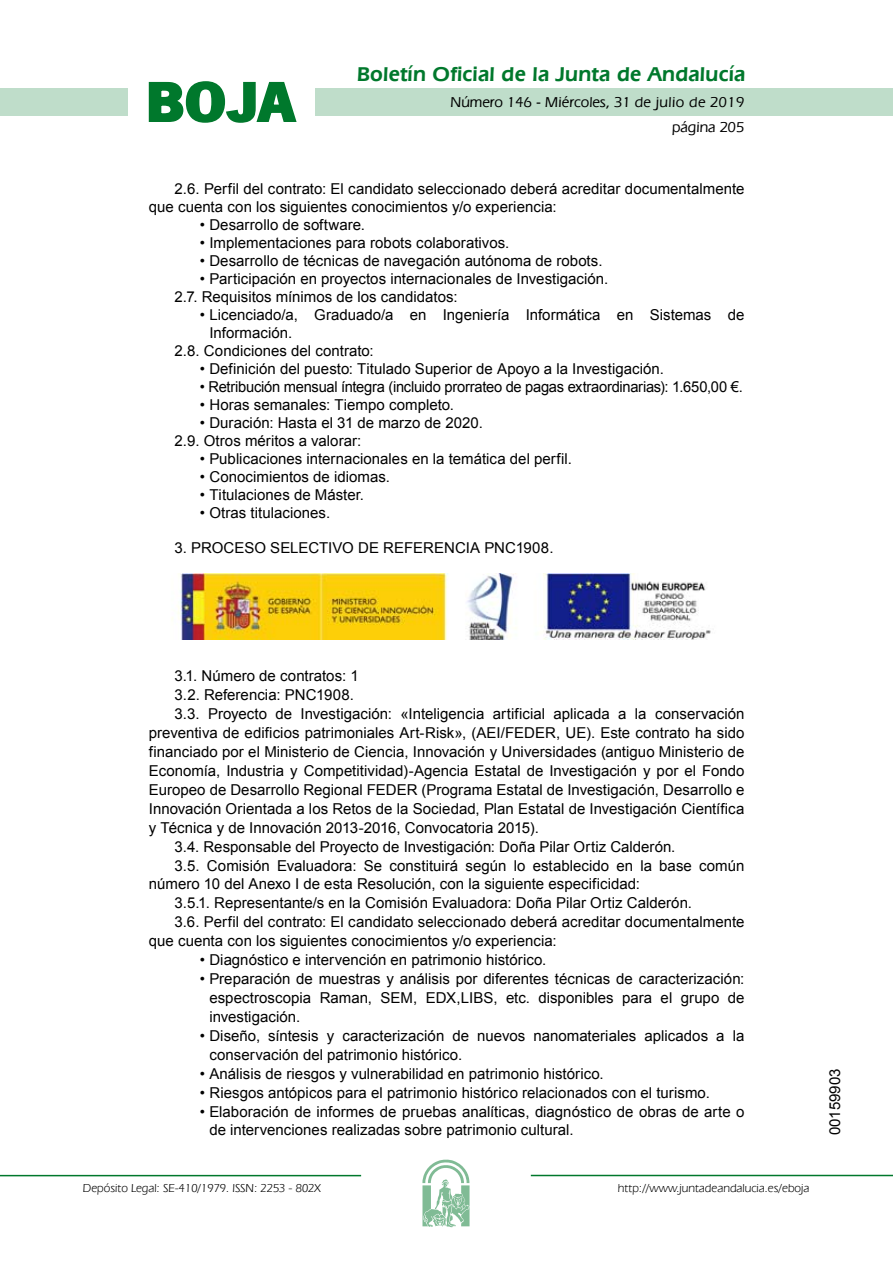
<style>
.page{position:relative;width:893px;height:1263px;background:#fff}
.page>*{position:absolute;margin:0;border:0;box-sizing:border-box;transform-origin:0 0}
.t1{font:700 57.75px "News Got T";color:#00782c;scale:1.14 1}
.t2{font:600 21px "Eras IT Cby BT";letter-spacing:.01em;color:#00782c}
.t3{font:15px/18.9px "Arial";color:#000}
.t4{font:15px "Arial";letter-spacing:-.02em;color:#000}
.t5{font:500 15px/24.5px "Eras IT Cby BT";color:#000;text-align:right}
.t6{font:12px "Eras IT Cby BT";color:#000}
</style>
<div class="page">
<div style="left:315px;top:88px;width:577px;height:28px;background:#bfddca"></div>
<div style="left:0;top:88px;width:128px;height:28px;background:#bfddca"></div>
<hr style="left:0;top:1175px;width:361px;height:1px;background:#00782c">
<svg style="left:422px;top:1159px;width:47px;height:68px"></svg>
<hr style="left:531px;top:1175px;width:361px;height:1px;background:#00782c">
<svg style="left:148px;top:81px;width:149px;height:42px"></svg>
<img style="left:172px;top:573px;width:539px;height:67px">
<h1 class="t1" style="left:145px;top:68px;width:133px">BOJA</h1>
<h2 class="t2" style="left:357px;top:62px;width:390px">Boletín Oficial de la Junta de Andalucía</h2>
<p class="t5" style="left:450px;top:90px;width:295px">Número 146 - Miércoles, 31 de julio de 2019 página 205</p>
<p class="t3" style="left:149px;top:180px;width:597px;line-height:18px;text-indent:26px">2.6. Perfil del contrato: El candidato seleccionado deberá acreditar documentalmente que cuenta con los siguientes conocimientos y/o experiencia:</p>
<p class="t3" style="left:200px;top:215px;width:166px">• Desarrollo de software.</p>
<p class="t3" style="left:200px;top:233px;width:311px">• Implementaciones para robots colaborativos.</p>
<p class="t3" style="left:200px;top:251px;width:404px">• Desarrollo de técnicas de navegación autónoma de robots.</p>
<p class="t3" style="left:174px;top:270px;width:435px;line-height:18px;text-indent:26px">• Participación en proyectos internacionales de Investigación.<br>2.7. Requisitos mínimos de los candidatos:</p>
<p class="t3" style="left:200px;top:305px;width:546px">• Licenciado/a, Graduado/a en Ingeniería Informática en Sistemas de</p>
<p class="t3" style="left:209px;top:323px;width:84px">Información.</p>
<p class="t3" style="left:174px;top:341px;width:201px">2.8. Condiciones del contrato:</p>
<p class="t3" style="left:200px;top:359px;width:465px">• Definición del puesto: Titulado Superior de Apoyo a la Investigación.</p>
<p class="t4" style="left:200px;top:377px;width:544px">• Retribución mensual íntegra (incluido prorrateo de pagas extraordinarias): 1.650,00 €.</p>
<p class="t3" style="left:200px;top:395px;width:256px">• Horas semanales: Tiempo completo.</p>
<p class="t3" style="left:174px;top:414px;width:310px;line-height:18px;text-indent:26px">• Duración: Hasta el 31 de marzo de 2020.<br>2.9. Otros méritos a valorar:</p>
<p class="t3" style="left:200px;top:449px;width:373px">• Publicaciones internacionales en la temática del perfil.</p>
<p class="t3" style="left:200px;top:467px;width:191px">• Conocimientos de idiomas.</p>
<p class="t3" style="left:200px;top:485px;width:165px">• Titulaciones de M áster.</p>
<p class="t3" style="left:200px;top:503px;width:132px">• Otras titulaciones.</p>
<p class="t3" style="left:174px;top:538px;width:380px">3. PROCESO SELECTIVO DE REFERENCIA PNC1908.</p>
<p class="t3" style="left:174px;top:667px;width:186px">3.1. Número de contratos: 1</p>
<p class="t3" style="left:174px;top:686px;width:181px">3.2. Referencia: PNC1908.</p>
<p class="t3" style="left:174px;top:705px;width:571px">3.3. Proyecto de Investigación: «Inteligencia artificial aplicada a la conservación</p>
<p class="t3" style="left:149px;top:724px;width:597px">preventiva de edificios patrimoniales Art-Risk», (AEI/FEDER, UE). Este contrato ha sido</p>
<p class="t3" style="left:149px;top:742px;width:597px">financiado por el M inisterio de Ciencia, Innovación y Universidades (antiguo M inisterio de</p>
<p class="t3" style="left:149px;top:761px;width:597px">Economía, Industria y Competitividad)-Agencia Estatal de Investigación y por el Fondo</p>
<p class="t3" style="left:149px;top:780px;width:597px">Europeo de Desarrollo Regional FEDER (Programa Estatal de Investigación, Desarrollo e</p>
<p class="t3" style="left:149px;top:799px;width:597px">Innovación Orientada a los Retos de la Sociedad, Plan Estatal de Investigación Científica</p>
<p class="t3" style="left:149px;top:818px;width:391px">y Técnica y de Innovación 2013-2016, Convocatoria 2015).</p>
<p class="t3" style="left:174px;top:837px;width:502px">3.4. Responsable del Proyecto de Investigación: Doña Pilar Ortiz Calderón.</p>
<p class="t3" style="left:174px;top:856px;width:571px">3.5. Comisión Evaluadora: Se constituirá según lo establecido en la base común</p>
<p class="t3" style="left:149px;top:875px;width:492px">número 10 del Anexo I de esta Resolución, con la siguiente especificidad:</p>
<p class="t3" style="left:174px;top:894px;width:519px">3.5.1. Representante/s en la Comisión Evaluadora: Doña Pilar Ortiz Calderón.</p>
<p class="t3" style="left:174px;top:913px;width:571px">3.6. Perfil del contrato: El candidato seleccionado deberá acreditar documentalmente</p>
<p class="t3" style="left:149px;top:932px;width:409px">que cuenta con los siguientes conocimientos y/o experiencia:</p>
<p class="t3" style="left:200px;top:951px;width:348px">• Diagnóstico e intervención en patrimonio histórico.</p>
<p class="t3" style="left:209px;top:970px;width:536px;text-align:justify;text-indent:-9px">• Preparación de muestras y análisis por diferentes técnicas de caracterización: espectroscopia Raman, SEM , EDX,LIBS, etc. disponibles para el grupo de investigación.</p>
<p class="t3" style="left:209px;top:1026px;width:536px;text-indent:-9px">• Diseño, síntesis y caracterización de nuevos nanomateriales aplicados a la conservación del patrimonio histórico.</p>
<p class="t3" style="left:200px;top:1064px;width:405px">• Análisis de riesgos y vulnerabilidad en patrimonio histórico.</p>
<p class="t3" style="left:200px;top:1083px;width:511px">• Riesgos antópicos para el patrimonio histórico relacionados con el turismo.</p>
<p class="t3" style="left:209px;top:1102px;width:536px;text-indent:-9px">• Elaboración de informes de pruebas analíticas, diagnóstico de obras de arte o de intervenciones realizadas sobre patrimonio cultural.</p>
<p class="t6" style="left:83px;top:1181px;width:239px">Depósito Legal: SE-410/1979. ISSN: 2253 - 802X</p>
<p class="t6" style="left:618px;top:1181px;width:193px">http://www.juntadeandalucia.es/eboja</p>
<p class="t3" style="left:825px;top:1135px;width:68px;rotate:-90deg">00159903</p>
</div>
